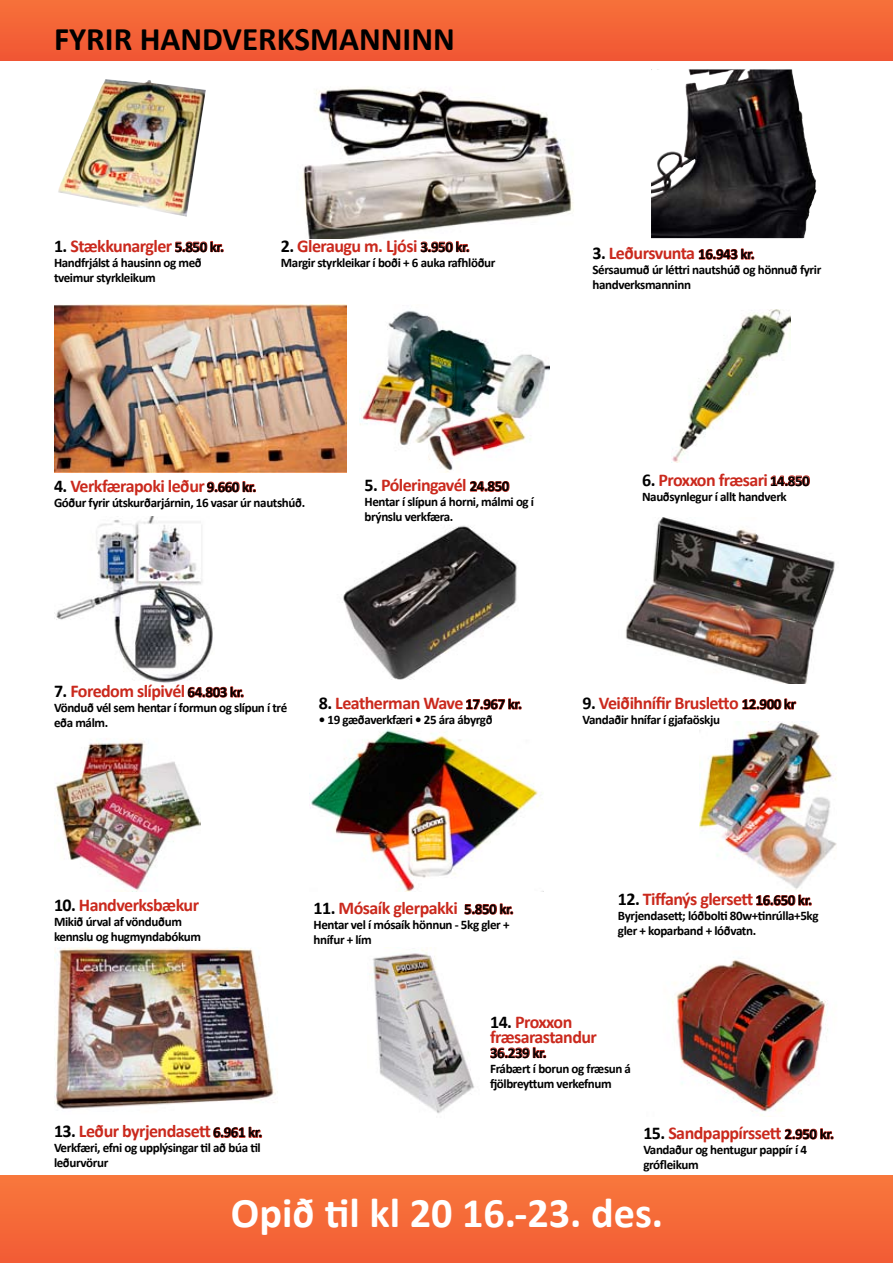
<style>
.page{position:relative;width:893px;height:1263px;background:#fff}
.page>*{position:absolute;margin:0;border:0;box-sizing:border-box;transform-origin:0 0}
.t1{font:700 42.3px "Calibri";color:#fff}
.t2{font:700 33px "Calibri";color:#000}
.t3{font:700 18px/15px "Calibri";letter-spacing:-.03em;color:#ca291d}
.t4{font:700 15px "Calibri";letter-spacing:-.03em;color:#000}
.t5{font:700 13.05px/15px "Calibri";letter-spacing:-.03em;color:#000}
.s1{color:#000}
.s2{font-size:15px;color:#000}
</style>
<div class="page">
<div style="left:0;top:0;width:893px;height:60px;background:linear-gradient(to right,#f36337,#f36337)"></div>
<img style="left:359px;top:310px;width:191px;height:162px">
<img style="left:372px;top:948px;width:103px;height:166px">
<img style="left:55px;top:738px;width:146px;height:154px">
<img style="left:58px;top:79px;width:148px;height:138px">
<img style="left:310px;top:729px;width:228px;height:162px">
<img style="left:699px;top:721px;width:138px;height:169px">
<img style="left:626px;top:517px;width:209px;height:166px">
<img style="left:342px;top:525px;width:175px;height:154px">
<img style="left:54px;top:948px;width:222px;height:161px">
<img style="left:303px;top:87px;width:270px;height:151px">
<img style="left:672px;top:309px;width:118px;height:154px">
<img style="left:672px;top:959px;width:156px;height:158px">
<svg style="left:175px;top:241px;width:49px;height:12px"></svg>
<svg style="left:420px;top:241px;width:50px;height:12px"></svg>
<svg style="left:698px;top:248px;width:57px;height:12px"></svg>
<svg style="left:207px;top:481px;width:49px;height:12px"></svg>
<svg style="left:470px;top:481px;width:40px;height:11px"></svg>
<svg style="left:770px;top:475px;width:40px;height:12px"></svg>
<svg style="left:187px;top:686px;width:57px;height:12px"></svg>
<img style="left:54px;top:517px;width:159px;height:166px">
<svg style="left:466px;top:698px;width:56px;height:12px"></svg>
<svg style="left:742px;top:698px;width:55px;height:12px"></svg>
<svg style="left:464px;top:903px;width:50px;height:12px"></svg>
<svg style="left:756px;top:894px;width:56px;height:12px"></svg>
<svg style="left:213px;top:1126px;width:50px;height:12px"></svg>
<svg style="left:490px;top:1046px;width:57px;height:13px"></svg>
<svg style="left:784px;top:1128px;width:50px;height:12px"></svg>
<img style="left:54px;top:304px;width:293px;height:168px">
<img style="left:651px;top:69px;width:166px;height:169px">
<div style="left:0;top:1175px;width:893px;height:88px;background:linear-gradient(to right,#f56a38,#f56a38)"></div>
<h2 class="t2" style="left:54px;top:18px;width:402px">FYRIR HANDVERKSMANNINN</h2>
<h3 class="t3" style="left:54px;top:238px;width:172px"><span class="s1">1.</span> Stækkunargler <span class="s2">5.850 kr.</span></h3>
<p class="t5" style="left:54px;top:255px;width:149px">Handfrjálst á hausinn og með tveimur styrkleikum</p>
<h3 class="t3" style="left:281px;top:238px;width:190px"><span class="s1">2.</span> Gleraugu m. Ljósi <span class="s2">3.950 kr.</span></h3>
<p class="t5" style="left:281px;top:255px;width:216px">Margir styrkleikar í boði + 6 auka rafhlöður</p>
<h3 class="t3" style="left:592px;top:246px;width:164px"><span class="s1">3.</span> Leðursvunta <span class="s2">16.943 kr.</span></h3>
<p class="t5" style="left:592px;top:262px;width:230px">Sérsaumuð úr léttri nautshúð og hönnuð fyrir handverksmanninn</p>
<h3 class="t3" style="left:54px;top:478px;width:204px"><span class="s1">4.</span> Verkfærapoki leður <span class="s2">9.660 kr.</span></h3>
<p class="t5" style="left:54px;top:495px;width:253px">Góður fyrir útskurðarjárnin, 16 vasar úr nautshúð.</p>
<h3 class="t3" style="left:365px;top:478px;width:146px"><span class="s1">5.</span> Póleringavél <span class="s2">24.850</span></h3>
<p class="t5" style="left:365px;top:494px;width:171px">Hentar í slípun á horni, málmi og í brýnslu verkfæra.</p>
<h3 class="t3" style="left:642px;top:472px;width:169px"><span class="s1">6.</span> Proxxon fræsari <span class="s2">14.850</span></h3>
<p class="t5" style="left:642px;top:489px;width:146px">Nauðsynlegur í allt handverk</p>
<h3 class="t3" style="left:54px;top:683px;width:192px"><span class="s1">7.</span> Foredom slípivél <span class="s2">64.803 kr.</span></h3>
<p class="t5" style="left:54px;top:700px;width:235px">Vönduð vél sem hentar í formun og slípun í tré eða málm.</p>
<h3 class="t3" style="left:319px;top:695px;width:205px"><span class="s1">8.</span> Leatherman Wave <span class="s2">17.967 kr.</span></h3>
<p class="t5" style="left:319px;top:712px;width:175px">• 19 gæðaverkfæri • 25 ára ábyrgð</p>
<h3 class="t3" style="left:583px;top:695px;width:215px"><span class="s1">9.</span> Veiðihnífir Brusletto <span class="s2">12.900 kr</span></h3>
<p class="t5" style="left:583px;top:712px;width:139px">Vandaðir hnífar í gjafaöskju</p>
<h3 class="t3" style="left:54px;top:898px;width:147px"><span class="s1">10.</span> Handverksbækur</h3>
<p class="t5" style="left:54px;top:914px;width:148px">Mikið úrval af vönduðum kennslu og hugmyndabókum</p>
<h3 class="t3" style="left:314px;top:900px;width:202px"><span class="s1">11.</span> Mósaík glerpakki <span class="s2">5.850 kr.</span></h3>
<p class="t5" style="left:314px;top:917px;width:197px">Hentar vel í mósaík hönnun - 5kg gler + hnífur + lím</p>
<h3 class="t3" style="left:618px;top:892px;width:196px"><span class="s1">12.</span> Tiffanýs glersett <span class="s2">16.650 kr.</span></h3>
<p class="t5" style="left:618px;top:908px;width:202px">Byrjendasett; lóðbolti 80w+tinrúlla+5kg gler + koparband + lóðvatn.</p>
<h3 class="t3" style="left:54px;top:1124px;width:210px"><span class="s1">13.</span> Leður byrjendasett <span class="s2">6.961 kr.</span></h3>
<p class="t5" style="left:54px;top:1140px;width:208px">Verkfæri, efni og upplýsingar til að búa til leðurvörur</p>
<h3 class="t3" style="left:490px;top:1014px;width:108px"><span class="s1">14.</span> Proxxon fræsarastandur</h3>
<p class="t4" style="left:490px;top:1043px;width:58px">36.239 kr.</p>
<p class="t5" style="left:490px;top:1061px;width:142px">Frábært í borun og fræsun á fjölbreyttum verkefnum</p>
<h3 class="t3" style="left:643px;top:1125px;width:192px"><span class="s1">15.</span> Sandpappírssett <span class="s2">2.950 kr.</span></h3>
<p class="t5" style="left:643px;top:1142px;width:165px">Vandaður og hentugur pappír í 4 grófleikum</p>
<h1 class="t1" style="left:231px;top:1186px;width:434px">Opið til kl 20 16.-23. des.</h1>
</div>
